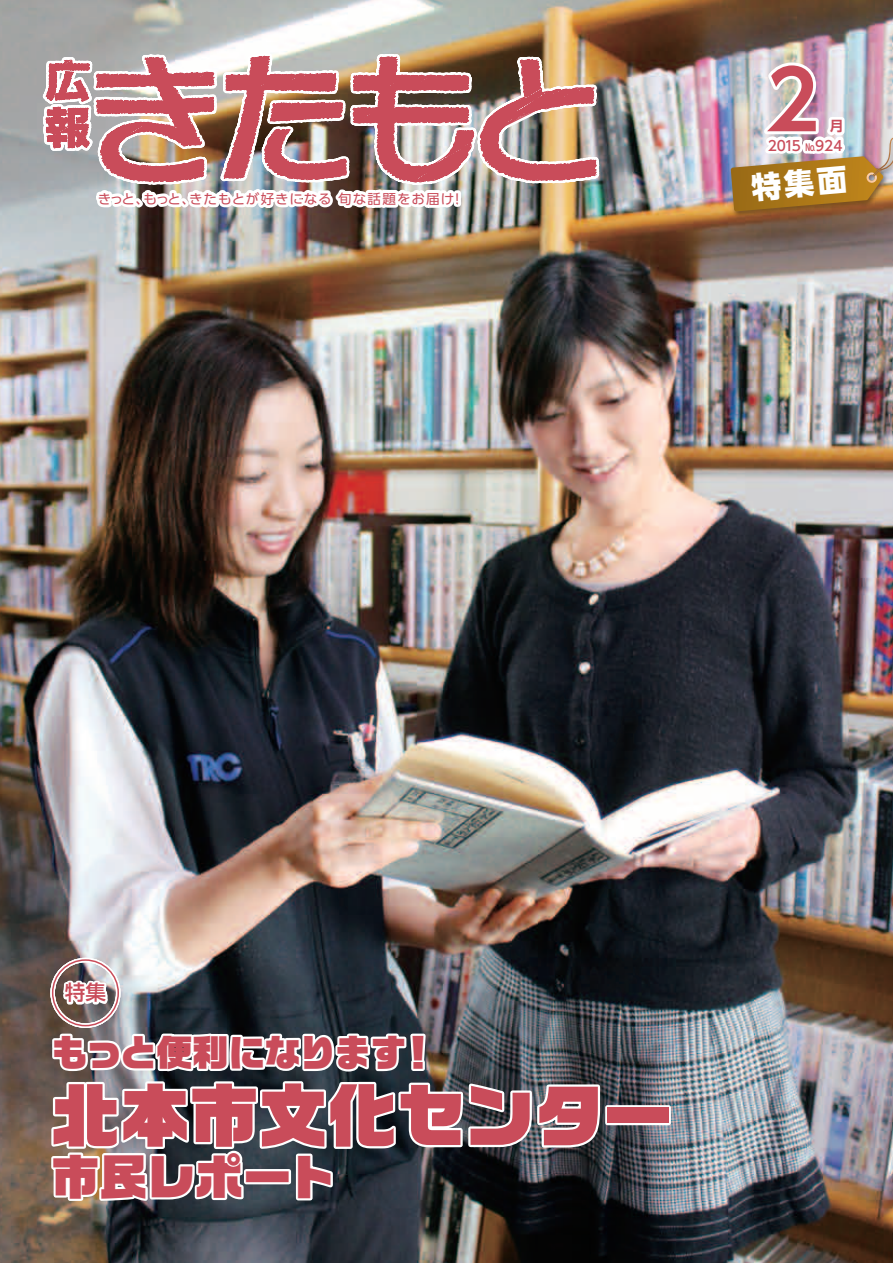
<style>
.page{position:relative;width:893px;height:1263px;background:#fff}
.page>*{position:absolute;margin:0;border:0;box-sizing:border-box;transform-origin:0 0}
.t1{font:700 80.85px "UD Shin Go Pro De";color:#c94c5a}
.t2{font:69px "Ro G San Srf Std UB";color:#c94c5a}
.t3{font:48px "Ro G San Srf Std UB";color:#c94c5a}
.t4{font:36px "Ro G San Srf Std UB";letter-spacing:-.015em;color:#c94c5a}
.t5{font:500 20.55px "UD Shin Go Pro";color:#c94c5a}
.t6{font:500 13.8px "UD Shin Go Pro";color:#c94c5a}
.t7{font:700 13.8px "UD Shin Go Pro De";color:#c94c5a}
.t8{font:13.5px "UD Shin Go Pro";letter-spacing:.065em;color:#c94c5a}
.s1{font-size:9.6px}
</style>
<div class="page">
<img style="left:0;top:0;width:893px;height:1263px">
<div style="left:605px;top:1105px;width:66px;height:20px;border:4px solid #fff"></div>
<img style="left:49px;top:1027px;width:553px;height:177px">
<svg style="left:60px;top:978px;width:52px;height:29px"></svg>
<div style="left:50px;top:958px;width:70px;height:70px;border:4px solid #fff;border-radius:50%"></div>
<div style="left:52px;top:959px;width:67px;height:67px;border:2px solid #c94c5a;border-radius:50%"></div>
<img style="left:38px;top:34px;width:568px;height:182px">
<img style="left:727px;top:133px;width:166px;height:87px">
<img style="left:731px;top:59px;width:162px;height:152px">
<p class="t8" style="left:98px;top:188px;width:368px">きっと、もっと、きたもとが好きになる 旬な話題をお届け！</p>
<h1 class="t1" style="left:752px;top:35px;width:82px">２</h1>
<p class="t7" style="left:830px;top:115px;width:13px">月</p>
<p class="t6" style="left:768px;top:134px;width:76px">2015 <span class="s1">№</span>924</p>
<h3 class="t5" style="left:65px;top:976px;width:43px">特集</h3>
<h3 class="t4" style="left:52px;top:1026px;width:386px">もっと便利になります！</h3>
<h2 class="t2" style="left:52px;top:1064px;width:623px">北本市文化センター</h2>
<h3 class="t3" style="left:52px;top:1141px;width:287px">市民レポート</h3>
</div>
